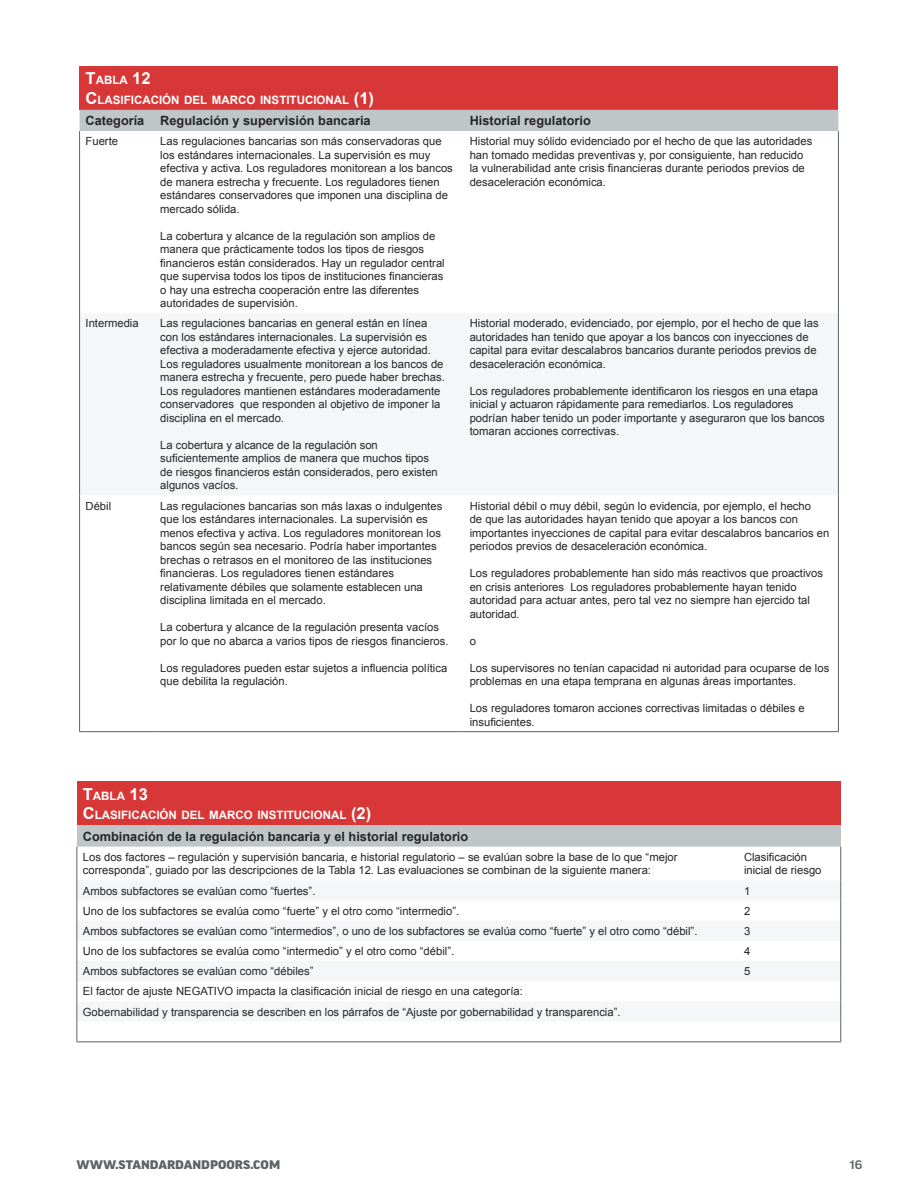
<style>
.page{position:relative;width:918px;height:1188px;background:#fff}
.page>*{position:absolute;margin:0;border:0;box-sizing:border-box;transform-origin:0 0}
.tablas_texto_BOLD{font:700 12.75px "Arial";color:#262527}
.t1{font:900 expanded 12px "Good Pro";color:#5d6265}
.t2{font:500 expanded 12px "Good Pro";color:#5d6265}
.Tablas_titulo{font:700 11.55px "Arial";color:#fff}
.tablas_texto{font:11.25px/13.5px "Arial";color:#262527}
.s1{font-size:16.5px}
</style>
<div class="page">
<div style="left:80px;top:66px;width:758px;height:44px;background:#d73736"></div>
<div style="left:80px;top:110px;width:758px;height:21px;background:#c0c6c8"></div>
<hr style="left:79px;top:131px;width:1px;height:182px;background:#5d6265">
<hr style="left:838px;top:131px;width:1px;height:182px;background:#5d6265">
<hr style="left:79px;top:313px;width:1px;height:182px;background:#5d6265">
<hr style="left:838px;top:313px;width:1px;height:182px;background:#5d6265">
<hr style="left:79px;top:495px;width:1px;height:236px;background:#5d6265">
<hr style="left:838px;top:495px;width:1px;height:236px;background:#5d6265">
<hr style="left:79px;top:731px;width:75px;height:1px;background:#5d6265">
<hr style="left:154px;top:731px;width:310px;height:1px;background:#5d6265">
<hr style="left:464px;top:731px;width:375px;height:1px;background:#5d6265">
<div style="left:77px;top:782px;width:764px;height:43px;background:#d73736"></div>
<div style="left:77px;top:825px;width:764px;height:22px;background:#c0c6c8"></div>
<hr style="left:76px;top:847px;width:1px;height:33px;background:#5d6265">
<hr style="left:840px;top:847px;width:1px;height:33px;background:#5d6265">
<svg style="left:76px;top:880px;width:1px;height:161px"></svg>
<svg style="left:840px;top:880px;width:1px;height:161px"></svg>
<hr style="left:76px;top:1041px;width:662px;height:1px;background:#5d6265">
<hr style="left:738px;top:1041px;width:103px;height:1px;background:#5d6265">
<p class="Tablas_titulo" style="left:86px;top:72px;width:67px"><span class="s1">T</span>ABLA <span class="s1">12</span></p>
<p class="Tablas_titulo" style="left:86px;top:92px;width:290px"><span class="s1">C</span>LASIFICACIÓN DEL MARCO INSTITUCIONAL <span class="s1">(1)</span></p>
<p class="tablas_texto_BOLD" style="left:86px;top:112px;width:60px">Categoría</p>
<p class="tablas_texto_BOLD" style="left:160px;top:112px;width:212px">Regulación y supervisión bancaria</p>
<p class="tablas_texto_BOLD" style="left:470px;top:112px;width:123px">Historial regulatorio</p>
<p class="tablas_texto" style="left:86px;top:135px;width:34px">Fuerte</p>
<p class="tablas_texto" style="left:160px;top:135px;width:294px">Las regulaciones bancarias son más conservadoras que los estándares internacionales. La supervisión es muy efectiva y activa. Los reguladores monitorean a los bancos de manera estrecha y frecuente. Los reguladores tienen estándares conservadores que imponen una disciplina de mercado sólida.</p>
<p class="tablas_texto" style="left:160px;top:229px;width:286px">La cobertura y alcance de la regulación son amplios de manera que prácticamente todos los tipos de riesgos financieros están considerados. Hay un regulador central que supervisa todos los tipos de instituciones financieras o hay una estrecha cooperación entre las diferentes autoridades de supervisión.</p>
<p class="tablas_texto" style="left:470px;top:135px;width:344px">Historial muy sólido evidenciado por el hecho de que las autoridades han tomado medidas preventivas y, por consiguiente, han reducido la vulnerabilidad ante crisis financieras durante periodos previos de desaceleración económica.</p>
<p class="tablas_texto" style="left:86px;top:317px;width:55px">Intermedia</p>
<p class="tablas_texto" style="left:160px;top:317px;width:286px">Las regulaciones bancarias en general están en línea con los estándares internacionales. La supervisión es efectiva a moderadamente efectiva y ejerce autoridad.<br>Los reguladores usualmente monitorean a los bancos de manera estrecha y frecuente, pero puede haber brechas.<br>Los reguladores mantienen estándares moderadamente conservadores que responden al objetivo de imponer la disciplina en el mercado.</p>
<p class="tablas_texto" style="left:160px;top:438px;width:279px">La cobertura y alcance de la regulación son suficientemente amplios de manera que muchos tipos de riesgos financieros están considerados, pero existen algunos vacíos.</p>
<p class="tablas_texto" style="left:86px;top:499px;width:27px">Débil</p>
<p class="tablas_texto" style="left:160px;top:499px;width:284px">Las regulaciones bancarias son más laxas o indulgentes que los estándares internacionales. La supervisión es menos efectiva y activa. Los reguladores monitorean los bancos según sea necesario. Podría haber importantes brechas o retrasos en el monitoreo de las instituciones financieras. Los reguladores tienen estándares relativamente débiles que solamente establecen una disciplina limitada en el mercado.</p>
<p class="tablas_texto" style="left:160px;top:621px;width:290px">La cobertura y alcance de la regulación presenta vacíos por lo que no abarca a varios tipos de riesgos financieros.</p>
<p class="tablas_texto" style="left:160px;top:661px;width:289px">Los reguladores pueden estar sujetos a influencia política que debilita la regulación.</p>
<p class="tablas_texto" style="left:470px;top:317px;width:350px">Historial moderado, evidenciado, por ejemplo, por el hecho de que las autoridades han tenido que apoyar a los bancos con inyecciones de capital para evitar descalabros bancarios durante periodos previos de desaceleración económica.</p>
<p class="tablas_texto" style="left:470px;top:384px;width:357px">Los reguladores probablemente identificaron los riesgos en una etapa inicial y actuaron rápidamente para remediarlos. Los reguladores podrían haber tenido un poder importante y aseguraron que los bancos tomaran acciones correctivas.</p>
<p class="tablas_texto" style="left:470px;top:499px;width:361px">Historial débil o muy débil, según lo evidencia, por ejemplo, el hecho<br>de que las autoridades hayan tenido que apoyar a los bancos con importantes inyecciones de capital para evitar descalabros bancarios en periodos previos de desaceleración económica.</p>
<p class="tablas_texto" style="left:470px;top:567px;width:355px">Los reguladores probablemente han sido más reactivos que proactivos en crisis anteriores Los reguladores probablemente hayan tenido autoridad para actuar antes, pero tal vez no siempre han ejercido tal autoridad.</p>
<p class="tablas_texto" style="left:470px;top:634px;width:8px">o</p>
<p class="tablas_texto" style="left:470px;top:661px;width:361px">Los supervisores no tenían capacidad ni autoridad para ocuparse de los problemas en una etapa temprana en algunas áreas importantes.</p>
<p class="tablas_texto" style="left:470px;top:702px;width:337px">Los reguladores tomaron acciones correctivas limitadas o débiles e insuficientes.</p>
<p class="Tablas_titulo" style="left:83px;top:788px;width:67px"><span class="s1">T</span>ABLA <span class="s1">13</span></p>
<p class="Tablas_titulo" style="left:83px;top:808px;width:290px"><span class="s1">C</span>LASIFICACIÓN DEL MARCO INSTITUCIONAL <span class="s1">(2)</span></p>
<p class="tablas_texto_BOLD" style="left:83px;top:828px;width:387px">Combinación de la regulación bancaria y el historial regulatorio</p>
<p class="tablas_texto" style="left:83px;top:850px;width:596px">Los dos factores – regulación y supervisión bancaria, e historial regulatorio – se evalúan sobre la base de lo que “mejor corresponda”, guiado por las descripciones de la Tabla 12. Las evaluaciones se combinan de la siguiente manera:</p>
<p class="tablas_texto" style="left:744px;top:850px;width:79px">Clasificación inicial de riesgo</p>
<p class="tablas_texto" style="left:83px;top:884px;width:234px">Ambos subfactores se evalúan como “fuertes”.</p>
<p class="tablas_texto" style="left:744px;top:884px;width:8px">1</p>
<p class="tablas_texto" style="left:83px;top:904px;width:378px">Uno de los subfactores se evalúa como “fuerte” y el otro como “intermedio”.</p>
<p class="tablas_texto" style="left:744px;top:904px;width:8px">2</p>
<p class="tablas_texto" style="left:83px;top:924px;width:616px">Ambos subfactores se evalúan como “intermedios”, o uno de los subfactores se evalúa como “fuerte” y el otro como “débil”.</p>
<p class="tablas_texto" style="left:744px;top:924px;width:8px">3</p>
<p class="tablas_texto" style="left:83px;top:945px;width:373px">Uno de los subfactores se evalúa como “intermedio” y el otro como “débil”.</p>
<p class="tablas_texto" style="left:744px;top:945px;width:8px">4</p>
<p class="tablas_texto" style="left:83px;top:965px;width:232px">Ambos subfactores se evalúan como “débiles”</p>
<p class="tablas_texto" style="left:744px;top:965px;width:8px">5</p>
<p class="tablas_texto" style="left:83px;top:985px;width:441px">El factor de ajuste NEGATIVO impacta la clasificación inicial de riesgo en una categoría:</p>
<p class="tablas_texto" style="left:83px;top:1005px;width:539px">Gobernabilidad y transparencia se describen en los párrafos de “Ajuste por gobernabilidad y transparencia”.</p>
<p class="t1" style="left:76px;top:1158px;width:205px">WWW.STANDARDANDPOORS.COM</p>
<p class="t2" style="left:850px;top:1158px;width:14px">16</p>
</div>
